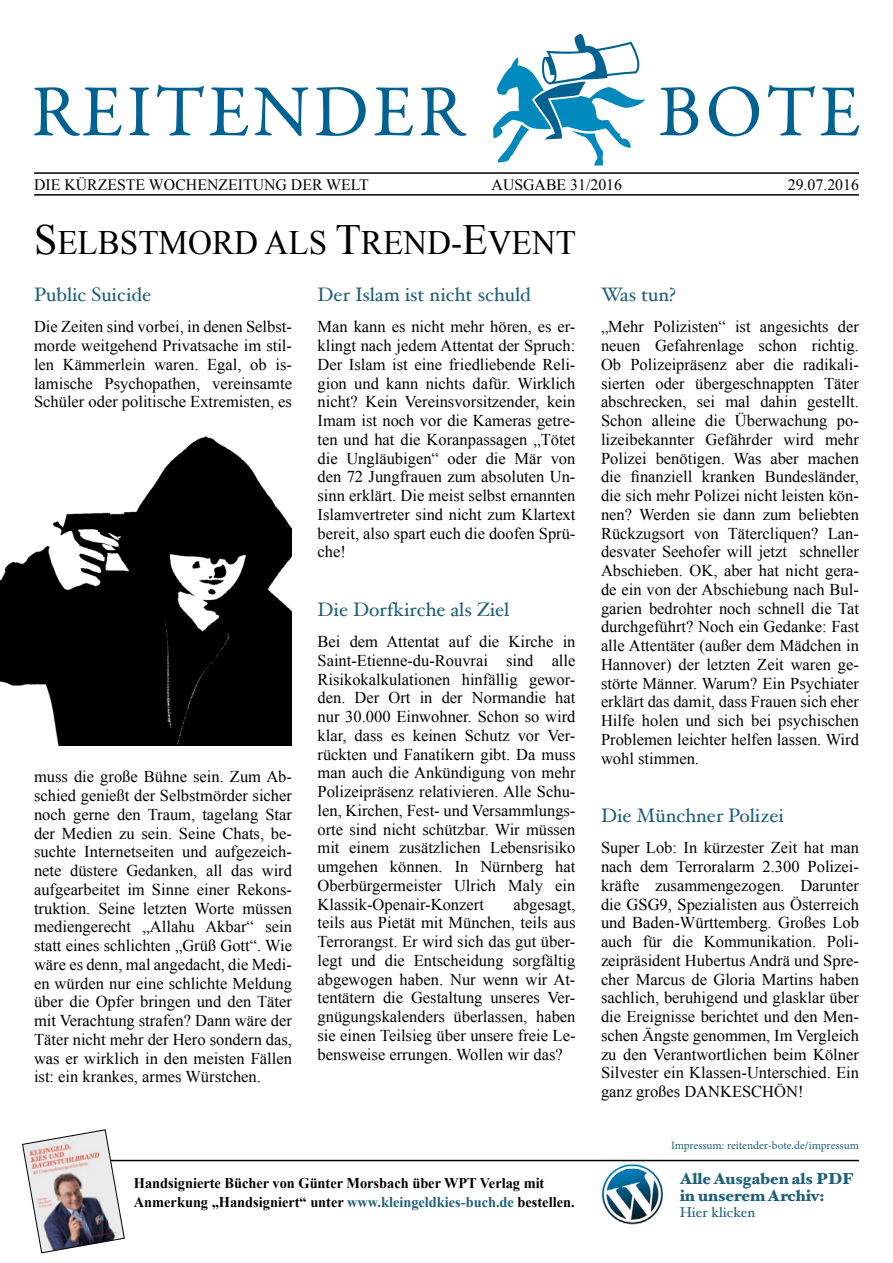
<style>
.page{position:relative;width:893px;height:1263px;background:#fff}
.page>*{position:absolute;margin:0;border:0;box-sizing:border-box;transform-origin:0 0}
.t1{font:34.2px "Times New Roman";color:#000}
.t2{font:19.5px "Hoefler Text";color:#1d607a}
.t3{font:16.5px/18.8px "Times New Roman";color:#000;text-align:justify}
.t4{font:15.9px "Times New Roman";color:#000}
.t5{font:900 15.9px/16.5px "Hoefler Text";color:#1d607a}
.t6{font:700 14.85px/18.9px "Times New Roman";color:#000}
.t7{font:14.25px "Hoefler Text";color:#1d607a}
.t8{font:11.4px "Minion Pro";letter-spacing:-.005em;color:#1d607a}
.s1{font-size:43.05px}
.s2{color:#1d607a}
</style>
<div class="page">
<svg style="left:493px;top:34px;width:152px;height:131px"></svg>
<svg style="left:34px;top:87px;width:88px;height:49px"></svg>
<svg style="left:129px;top:87px;width:21px;height:48px"></svg>
<svg style="left:157px;top:85px;width:47px;height:51px"></svg>
<svg style="left:210px;top:87px;width:38px;height:49px"></svg>
<svg style="left:254px;top:87px;width:54px;height:49px"></svg>
<svg style="left:316px;top:87px;width:50px;height:49px"></svg>
<svg style="left:374px;top:87px;width:39px;height:49px"></svg>
<svg style="left:421px;top:87px;width:46px;height:49px"></svg>
<svg style="left:660px;top:87px;width:38px;height:48px"></svg>
<svg style="left:709px;top:86px;width:50px;height:50px"></svg>
<svg style="left:768px;top:85px;width:91px;height:51px"></svg>
<hr style="left:34px;top:172px;width:825px;height:2px;background:#000">
<hr style="left:34px;top:194px;width:825px;height:2px;background:#000">
<hr style="left:34px;top:1160px;width:825px;height:1px;background:#000">
<img style="left:601px;top:1163px;width:63px;height:62px">
<img style="left:0;top:436px;width:292px;height:310px">
<img style="left:22px;top:1129px;width:103px;height:124px">
<p class="t4" style="left:34px;top:174px;width:336px">DIE KÜRZESTE WOCHENZEITUNG DER WELT</p>
<p class="t4" style="left:492px;top:174px;width:132px">AUSGABE 31/2016</p>
<p class="t4" style="left:788px;top:174px;width:73px">29.07.2016</p>
<h1 class="t1" style="left:34px;top:220px;width:543px"><span class="s1">S</span>ELBSTMORD ALS <span class="s1">T</span>REND-<span class="s1">E</span>VENT</h1>
<p class="t2" style="left:34px;top:283px;width:119px">Public Suicide</p>
<p class="t3" style="left:34px;top:317px;width:259px">Die Zeiten sind vorbei, in denen Selbst&shy;morde weitgehend Privatsache im stil&shy;len Kämmerlein waren. Egal, ob is&shy;lamische Psychopathen, vereinsamte Schüler oder politische Extremisten, es</p>
<p class="t3" style="left:34px;top:767px;width:259px">muss die große Bühne sein. Zum Ab&shy;schied genießt der Selbstmörder sicher noch gerne den Traum, tagelang Star der Medien zu sein. Seine Chats, be&shy;suchte Internetseiten und aufgezeich&shy;nete düstere Gedanken, all das wird aufgearbeitet im Sinne einer Rekons&shy;truktion. Seine letzten Worte müssen mediengerecht „Allahu Akbar“ sein statt eines schlichten „Grüß Gott“. Wie wäre es denn, mal angedacht, die Medi&shy;en würden nur eine schlichte Meldung über die Opfer bringen und den Täter mit Verachtung strafen? Dann wäre der Täter nicht mehr der Hero sondern das, was er wirklich in den meisten Fällen ist: ein krankes, armes Würstchen.</p>
<p class="t2" style="left:317px;top:283px;width:215px">Der Islam ist nicht schuld</p>
<p class="t3" style="left:317px;top:317px;width:259px">Man kann es nicht mehr hören, es er&shy;klingt nach jedem Attentat der Spruch:<br>Der Islam ist eine friedliebende Reli&shy;gion und kann nichts dafür. Wirklich nicht? Kein Vereinsvorsitzender, kein Imam ist noch vor die Kameras getre&shy;ten und hat die Koranpassagen „Tötet die Ungläubigen“ oder die Mär von den 72 Jungfrauen zum absoluten Un&shy;sinn erklärt. Die meist selbst ernannten Islamvertreter sind nicht zum Klartext bereit, also spart euch die doofen Sprü&shy;che!</p>
<p class="t2" style="left:317px;top:597px;width:193px">Die Dorfkirche als Ziel</p>
<p class="t3" style="left:317px;top:632px;width:259px">Bei dem Attentat auf die Kirche in Saint-Etienne-du-Rouvrai sind alle Risikokalkulationen hinfällig gewor&shy;den. Der Ort in der Normandie hat nur 30.000 Einwohner. Schon so wird klar, dass es keinen Schutz vor Ver&shy;rückten und Fanatikern gibt. Da muss man auch die Ankündigung von mehr Polizeipräsenz relativieren. Alle Schu&shy;len, Kirchen, Fest- und Versammlungs&shy;orte sind nicht schützbar. Wir müssen mit einem zusätzlichen Lebensrisiko umgehen können. In Nürnberg hat Oberbürgermeister Ulrich Maly ein Klassik-Openair-Konzert</p>
<p class="t3" style="left:317px;top:894px;width:259px;text-indent:196px">abgesagt, teils aus Pietät mit München, teils aus Terrorangst. Er wird sich das gut über&shy;legt und die Entscheidung sorgfältig abgewogen haben. Nur wenn wir At&shy;tentätern die Gestaltung unseres Ver&shy;gnügungskalenders überlassen, haben sie einen Teilsieg über unsere freie Le&shy;bensweise errungen. Wollen wir das?</p>
<p class="t6" style="left:134px;top:1173px;width:442px">Handsignierte Bücher von Günter Morsbach über WPT Verlag mit<br>Anmerkung „Handsigniert“ unter <span class="s2">www.kleingeldkies-buch.de</span> bestellen.</p>
<p class="t2" style="left:601px;top:283px;width:77px">Was tun?</p>
<p class="t3" style="left:601px;top:317px;width:259px">„Mehr Polizisten“ ist angesichts der neuen Gefahrenlage schon richtig.<br>Ob Polizeipräsenz aber die radikali&shy;sierten oder übergeschnappten Täter abschrecken, sei mal dahin gestellt.<br>Schon alleine die Überwachung po&shy;lizeibekannter Gefährder wird mehr Polizei benötigen. Was aber machen die finanziell kranken Bundesländer, die sich mehr Polizei nicht leisten kön&shy;nen? Werden sie dann zum beliebten Rückzugsort von Tätercliquen? Lan&shy;desvater Seehofer will jetzt schneller Abschieben. OK, aber hat nicht gera&shy;de ein von der Abschiebung nach Bul&shy;garien bedrohter noch schnell die Tat durchgeführt? Noch ein Gedanke: Fast alle Attentäter (außer dem Mädchen in Hannover) der letzten Zeit waren ge&shy;störte Männer. Warum? Ein Psychiater erklärt das damit, dass Frauen sich eher Hilfe holen und sich bei psychischen Problemen leichter helfen lassen. Wird wohl stimmen.</p>
<p class="t2" style="left:601px;top:804px;width:184px">Die Münchner Polizei</p>
<p class="t3" style="left:601px;top:838px;width:259px">Super Lob: In kürzester Zeit hat man nach dem Terroralarm 2.300 Polizei&shy;kräfte zusammengezogen. Darunter die GSG9, Spezialisten aus Österreich und Baden-Württemberg. Großes Lob auch für die Kommunikation. Poli&shy;zeipräsident Hubertus Andrä und Spre&shy;cher Marcus de Gloria Martins haben sachlich, beruhigend und glasklar über die Ereignisse berichtet und den Men&shy;schen Ängste genommen, Im Vergleich zu den Verantwortlichen beim Kölner Silvester ein Klassen-Unterschied. Ein ganz großes DANKESCHÖN!</p>
<p class="t8" style="left:671px;top:1138px;width:189px">Impressum: reitender-bote.de/impressum</p>
<p class="t5" style="left:680px;top:1171px;width:176px">Alle Ausgaben als PDF in unserem Archiv:</p>
<p class="t7" style="left:680px;top:1204px;width:77px">Hier klicken</p>
</div>
